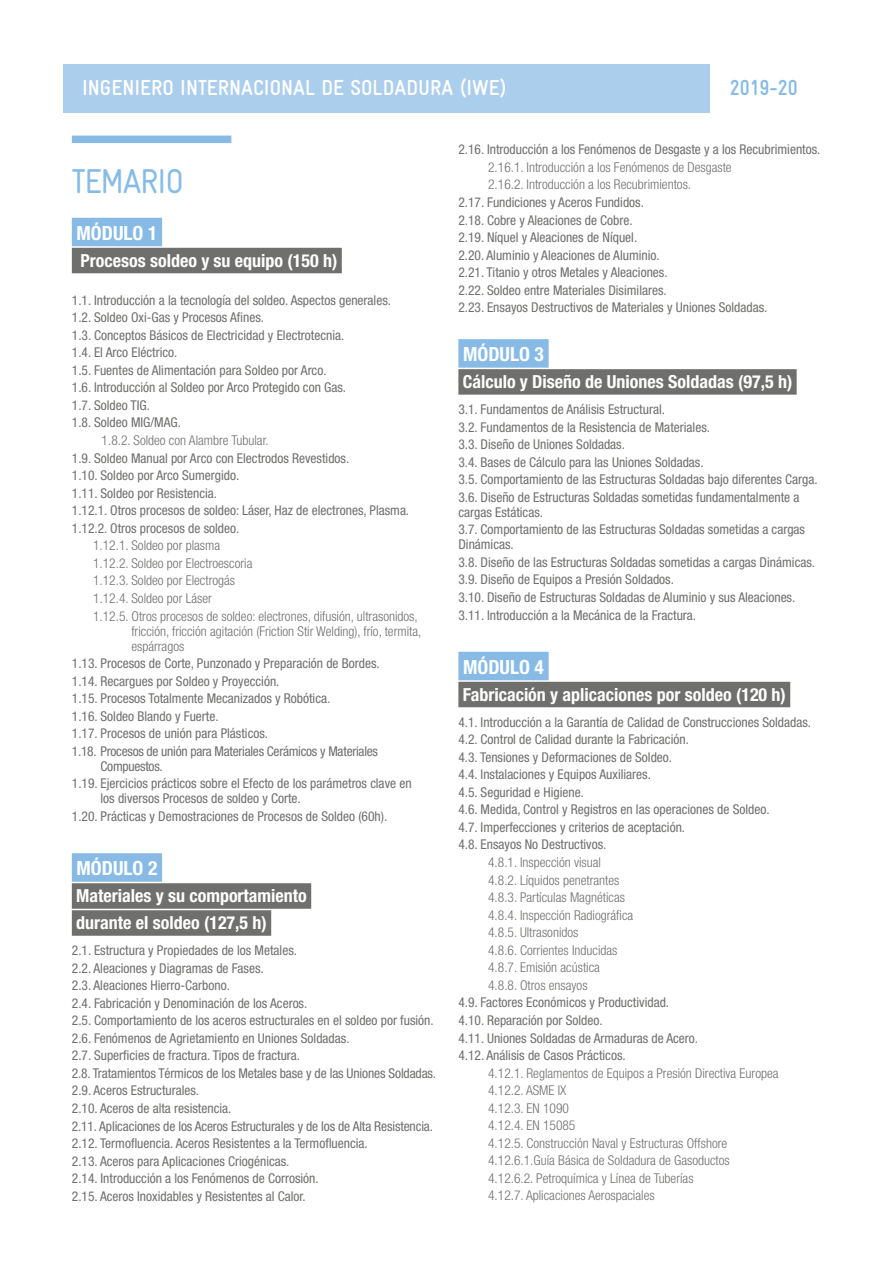
<style>
.page{position:relative;width:893px;height:1263px;background:#fff}
.page>*{position:absolute;margin:0;border:0;box-sizing:border-box;transform-origin:0 0}
.t1{font:34.5px "Gravur Condensed";letter-spacing:-.04em;color:#87bbe6}
.t2{font:700 21.75px "Gravur Condensed";color:#fff}
.t3{font:700 21.75px "Gravur Condensed";color:#87bbe6}
.t4{font:700 condensed 19.5px "Helvetica Neue";color:#fff}
.t5{font:700 condensed 18px/27px "Helvetica Neue";color:#fff}
.t6{font:condensed 13.5px/17.5px "Helvetica Neue";color:#6f6f6e}
.t7{font:300 condensed 13.5px/17.5px "Helvetica Neue";color:#6f6f6e}
</style>
<div class="page">
<div style="left:72px;top:218px;width:90px;height:28px;background:#87bbe6"></div>
<div style="left:72px;top:248px;width:270px;height:25px;background:#6f6f6e"></div>
<div style="left:72px;top:853px;width:90px;height:29px;background:#87bbe6"></div>
<div style="left:72px;top:883px;width:239px;height:26px;background:#6f6f6e"></div>
<div style="left:72px;top:910px;width:199px;height:26px;background:#6f6f6e"></div>
<div style="left:458px;top:339px;width:91px;height:29px;background:#87bbe6"></div>
<div style="left:458px;top:369px;width:339px;height:26px;background:#6f6f6e"></div>
<div style="left:458px;top:652px;width:91px;height:28px;background:#87bbe6"></div>
<div style="left:458px;top:682px;width:332px;height:25px;background:#6f6f6e"></div>
<div style="left:72px;top:136px;width:159px;height:7px;background:#87bbe6"></div>
<div style="left:64px;top:64px;width:646px;height:49px;background:#acceed"></div>
<h2 class="t2" style="left:82px;top:75px;width:426px">INGENIERO INTERNACIONAL DE SOLDADURA (IWE)</h2>
<h2 class="t3" style="left:730px;top:75px;width:70px">2019-20</h2>
<h1 class="t1" style="left:72px;top:162px;width:114px">TEMARIO</h1>
<h3 class="t4" style="left:77px;top:221px;width:82px">MÓDULO 1</h3>
<h3 class="t5" style="left:80px;top:246px;width:258px">Procesos soldeo y su equipo (150 h)</h3>
<p class="t6" style="left:72px;top:291px;width:321px">1.1. Introducción a la tecnología del soldeo. Aspectos generales.<br>1.2. Soldeo Oxi-Gas y Procesos Afines.<br>1.3. Conceptos Básicos de Electricidad y Electrotecnia.<br>1.4. El Arco Eléctrico.<br>1.5. Fuentes de Alimentación para Soldeo por Arco.<br>1.6. Introducción al Soldeo por Arco Protegido con Gas.<br>1.7. Soldeo TIG.<br>1.8. Soldeo MIG/MAG.</p>
<p class="t7" style="left:102px;top:431px;width:169px">1.8.2. Soldeo con Alambre Tubular.</p>
<p class="t6" style="left:72px;top:449px;width:339px">1.9. Soldeo Manual por Arco con Electrodos Revestidos.<br>1.10. Soldeo por Arco Sumergido.<br>1.11. Soldeo por Resistencia.<br>1.12.1. Otros procesos de soldeo: Láser, Haz de electrones, Plasma.<br>1.12.2. Otros procesos de soldeo.</p>
<p class="t7" style="left:93px;top:537px;width:326px">1.12.1. Soldeo por plasma<br>1.12.2. Soldeo por Electroescoria<br>1.12.3. Soldeo por Electrogás<br>1.12.4. Soldeo por Láser<br>1.12.5. Otros procesos de soldeo: electrones, difusión, ultrasonidos,</p>
<p class="t7" style="left:131px;top:623px;width:292px;line-height:15px">fricción, fricción agitación (Friction Stir Welding), frío, termita, espárragos</p>
<p class="t6" style="left:72px;top:654px;width:309px">1.13. Procesos de Corte, Punzonado y Preparación de Bordes.<br>1.14. Recargues por Soldeo y Proyección.<br>1.15. Procesos Totalmente Mecanizados y Robótica.<br>1.16. Soldeo Blando y Fuerte.<br>1.17. Procesos de unión para Plásticos.<br>1.18. Procesos de unión para Materiales Cerámicos y Materiales</p>
<p class="t6" style="left:72px;top:757px;width:341px;text-indent:29px">Compuestos.<br>1.19. Ejercicios prácticos sobre el Efecto de los parámetros clave en</p>
<p class="t6" style="left:72px;top:790px;width:317px;text-indent:29px">los diversos Procesos de soldeo y Corte.<br>1.20. Prácticas y Demostraciones de Procesos de Soldeo (60h).</p>
<h3 class="t4" style="left:77px;top:856px;width:82px">MÓDULO 2</h3>
<h3 class="t5" style="left:76px;top:882px;width:232px">Materiales y su comportamiento durante el soldeo (127,5 h)</h3>
<p class="t6" style="left:72px;top:941px;width:366px">2.1. Estructura y Propiedades de los Metales.<br>2.2. Aleaciones y Diagramas de Fases.<br>2.3. Aleaciones Hierro-Carbono.<br>2.4. Fabricación y Denominación de los Aceros.<br>2.5. Comportamiento de los aceros estructurales en el soldeo por fusión.<br>2.6. Fenómenos de Agrietamiento en Uniones Soldadas.<br>2.7. Superficies de fractura. Tipos de fractura.<br>2.8. Tratamientos Térmicos de los Metales base y de las Uniones Soldadas.<br>2.9. Aceros Estructurales.<br>2.10. Aceros de alta resistencia.<br>2.11. Aplicaciones de los Aceros Estructurales y de los de Alta Resistencia.<br>2.12. Termofluencia. Aceros Resistentes a la Termofluencia.<br>2.13. Aceros para Aplicaciones Criogénicas.<br>2.14. Introducción a los Fenómenos de Corrosión.<br>2.15. Aceros Inoxidables y Resistentes al Calor.</p>
<p class="t6" style="left:458px;top:141px;width:364px">2.16. Introducción a los Fenómenos de Desgaste y a los Recubrimientos.</p>
<p class="t7" style="left:488px;top:158px;width:245px">2.16.1. Introducción a los Fenómenos de Desgaste<br>2.16.2. Introducción a los Recubrimientos.</p>
<p class="t6" style="left:458px;top:193px;width:311px">2.17. Fundiciones y Aceros Fundidos.<br>2.18. Cobre y Aleaciones de Cobre.<br>2.19. Níquel y Aleaciones de Níquel.<br>2.20. Aluminio y Aleaciones de Aluminio.<br>2.21. Titanio y otros Metales y Aleaciones.<br>2.22. Soldeo entre Materiales Disimilares.<br>2.23. Ensayos Destructivos de Materiales y Uniones Soldadas.</p>
<h3 class="t4" style="left:463px;top:342px;width:82px">MÓDULO 3</h3>
<h3 class="t5" style="left:463px;top:368px;width:331px">Cálculo y Diseño de Uniones Soldadas (97,5 h)</h3>
<p class="t6" style="left:458px;top:400px;width:361px">3.1. Fundamentos de Análisis Estructural.<br>3.2. Fundamentos de la Resistencia de Materiales.<br>3.3. Diseño de Uniones Soldadas.<br>3.4. Bases de Cálculo para las Uniones Soldadas.<br>3.5. Comportamiento de las Estructuras Soldadas bajo diferentes Carga.<br>3.6. Diseño de Estructuras Soldadas sometidas fundamentalmente a</p>
<p class="t6" style="left:458px;top:503px;width:348px">cargas Estáticas.<br>3.7. Comportamiento de las Estructuras Soldadas sometidas a cargas</p>
<p class="t6" style="left:458px;top:536px;width:358px">Dinámicas.<br>3.8. Diseño de las Estructuras Soldadas sometidas a cargas Dinámicas.<br>3.9. Diseño de Equipos a Presión Soldados.<br>3.10. Diseño de Estructuras Soldadas de Aluminio y sus Aleaciones.<br>3.11. Introducción a la Mecánica de la Fractura.</p>
<h3 class="t4" style="left:463px;top:655px;width:82px">MÓDULO 4</h3>
<h3 class="t5" style="left:463px;top:680px;width:325px">Fabricación y aplicaciones por soldeo (120 h)</h3>
<p class="t6" style="left:458px;top:713px;width:354px">4.1. Introducción a la Garantía de Calidad de Construcciones Soldadas.<br>4.2. Control de Calidad durante la Fabricación.<br>4.3. Tensiones y Deformaciones de Soldeo.<br>4.4. Instalaciones y Equipos Auxiliares.<br>4.5. Seguridad e Higiene.<br>4.6. Medida, Control y Registros en las operaciones de Soldeo.<br>4.7. Imperfecciones y criterios de aceptación.<br>4.8. Ensayos No Destructivos.</p>
<p class="t7" style="left:488px;top:853px;width:147px">4.8.1. Inspección visual<br>4.8.2. Líquidos penetrantes<br>4.8.3. Partículas Magnéticas<br>4.8.4. Inspección Radiográfica<br>4.8.5. Ultrasonidos<br>4.8.6. Corrientes Inducidas<br>4.8.7. Emisión acústica<br>4.8.8. Otros ensayos</p>
<p class="t6" style="left:458px;top:994px;width:241px">4.9. Factores Económicos y Productividad.<br>4.10. Reparación por Soldeo.<br>4.11. Uniones Soldadas de Armaduras de Acero.<br>4.12. Análisis de Casos Prácticos.</p>
<p class="t7" style="left:488px;top:1064px;width:292px">4.12.1. Reglamentos de Equipos a Presión Directiva Europea 4.12.2. ASME IX<br>4.12.3. EN 1090<br>4.12.4. EN 15085<br>4.12.5. Construcción Naval y Estructuras Offshore 4.12.6.1.Guía Básica de Soldadura de Gasoductos<br>4.12.6.2. Petroquímica y Línea de Tuberías<br>4.12.7. Aplicaciones Aerospaciales</p>
</div>
